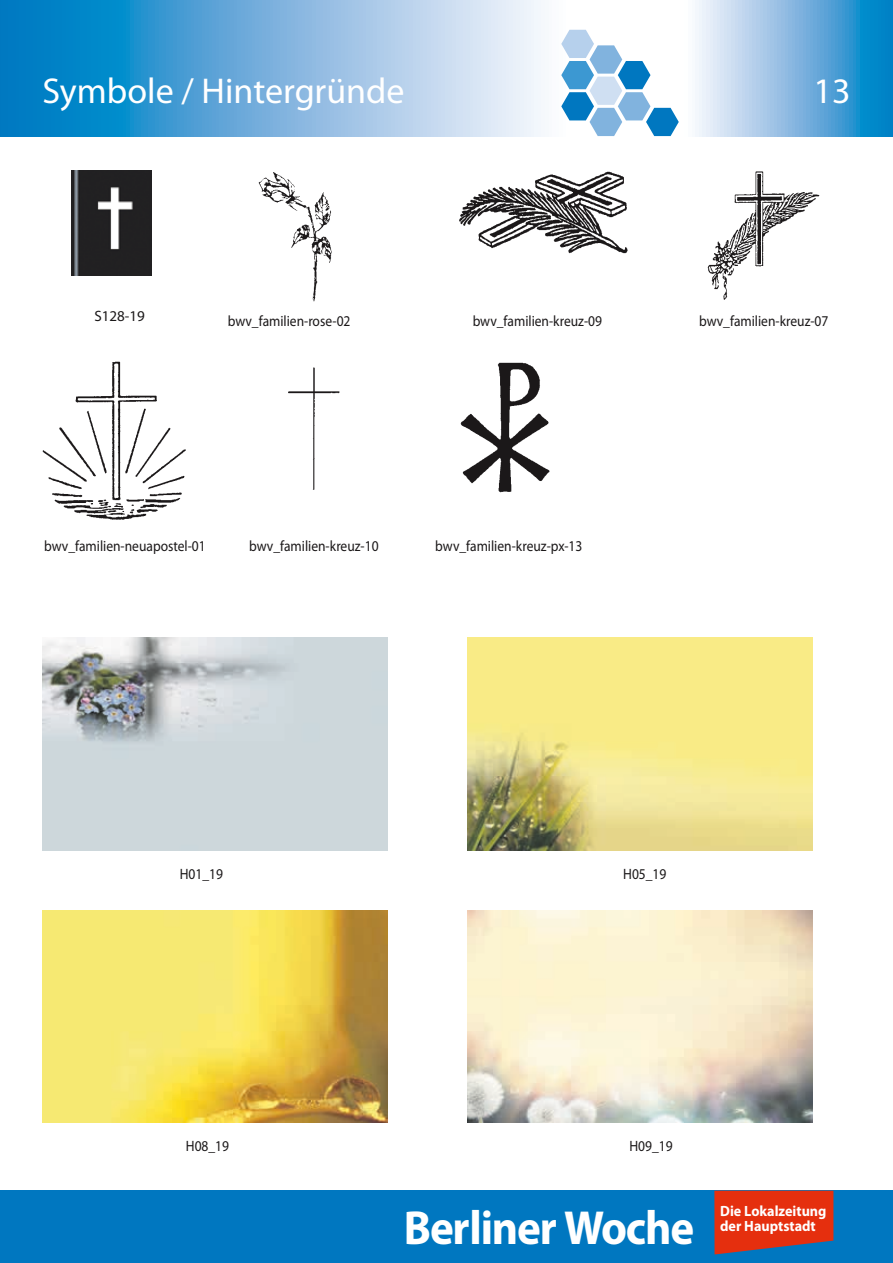
<style>
.page{position:relative;width:893px;height:1263px;background:#fff}
.page>*{position:absolute;margin:0;border:0;box-sizing:border-box;transform-origin:0 0}
.t1{font:700 48px "Myriad Pro";letter-spacing:-.025em;color:#fff;scale:.94 1}
.t2{font:36px "Myriad Pro";color:#fff}
.t3{font:15px "Myriad Pro";color:#1b1819;scale:.9 1}
.t4{font:15px "Myriad Pro";color:#1b1819}
.t5{font:700 14.85px "Myriad Pro";color:#fff;scale:.95 1}
</style>
<div class="page">
<div style="left:0;top:1191px;width:893px;height:72px;background:#0077c0"></div>
<svg style="left:714px;top:1191px;width:119px;height:63px;background:#cc3620"></svg>
<svg style="left:0;top:0;width:893px;height:136px;background:#7eb9e0"></svg>
<img style="left:72px;top:170px;width:80px;height:106px">
<img style="left:707px;top:171px;width:113px;height:129px">
<img style="left:459px;top:171px;width:169px;height:83px">
<img style="left:288px;top:367px;width:52px;height:123px">
<img style="left:461px;top:362px;width:89px;height:130px">
<img style="left:43px;top:361px;width:143px;height:159px">
<img style="left:258px;top:172px;width:74px;height:130px">
<svg style="left:561px;top:30px;width:118px;height:106px"></svg>
<img style="left:43px;top:638px;width:344px;height:213px">
<img style="left:468px;top:638px;width:344px;height:213px">
<img style="left:43px;top:910px;width:344px;height:213px">
<img style="left:468px;top:910px;width:344px;height:213px">
<h2 class="t2" style="left:43px;top:69px;width:363px">Symbole / Hintergründe</h2>
<h2 class="t2" style="left:813px;top:69px;width:38px">13</h2>
<p class="t4" style="left:94px;top:306px;width:52px">S128-19</p>
<p class="t3" style="left:228px;top:312px;width:138px">bwv_familien-rose-02</p>
<p class="t3" style="left:473px;top:312px;width:145px">bwv_familien-kreuz-09</p>
<p class="t3" style="left:699px;top:312px;width:145px">bwv_familien-kreuz-07</p>
<p class="t3" style="left:44px;top:537px;width:181px">bwv_familien-neuapostel-01</p>
<p class="t3" style="left:249px;top:537px;width:145px">bwv_familien-kreuz-10</p>
<p class="t3" style="left:435px;top:537px;width:165px">bwv_familien-kreuz-px-13</p>
<p class="t3" style="left:180px;top:864px;width:50px">H01_19</p>
<p class="t3" style="left:623px;top:864px;width:50px">H05_19</p>
<p class="t3" style="left:186px;top:1137px;width:50px">H08_19</p>
<p class="t3" style="left:629px;top:1137px;width:50px">H09_19</p>
<p class="t5" style="left:720px;top:1201px;width:113px">Die Lokalzeitung</p>
<h1 class="t1" style="left:404px;top:1196px;width:310px">Berliner Woche</h1>
<p class="t5" style="left:720px;top:1217px;width:102px">der Hauptstadt</p>
</div>
